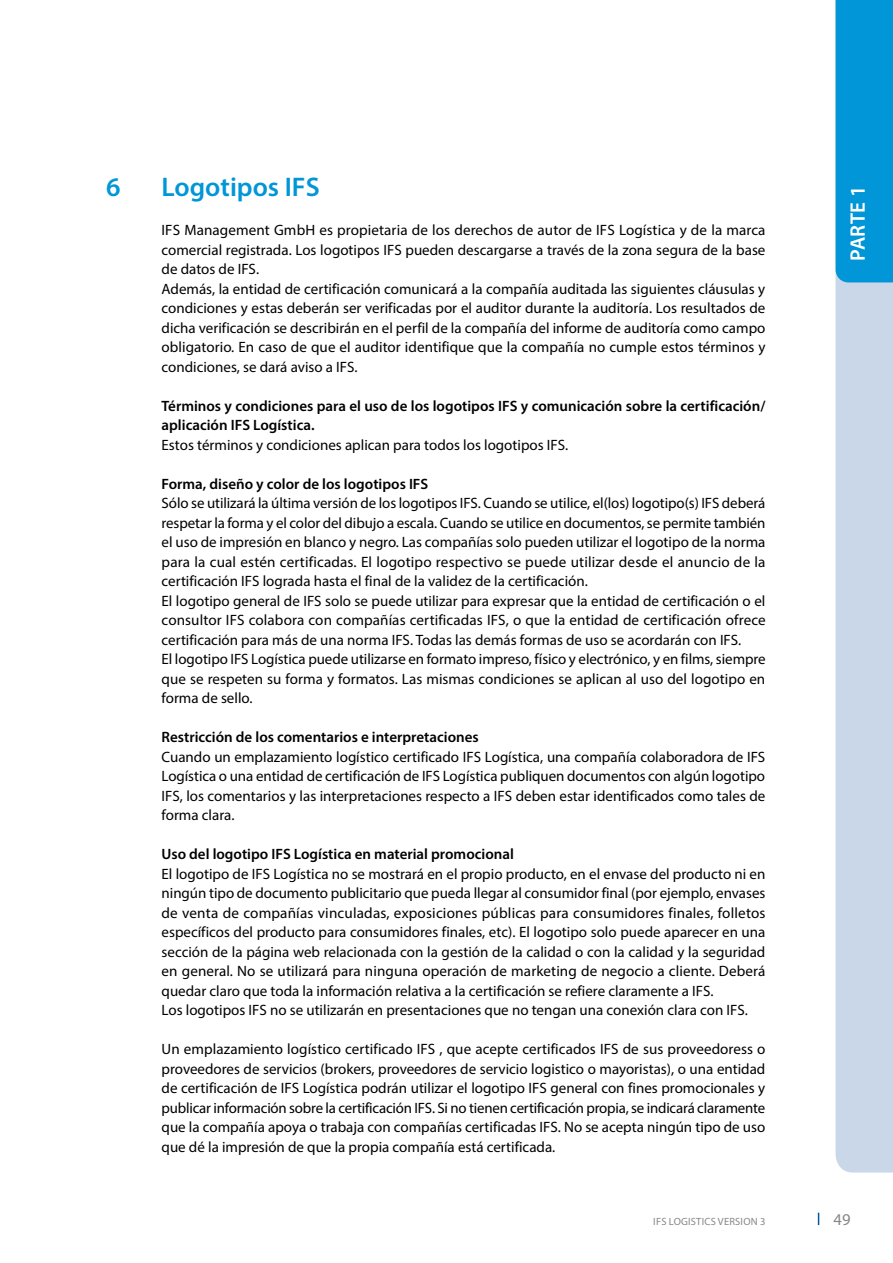
<style>
.page{position:relative;width:893px;height:1263px;background:#fff}
.page>*{position:absolute;margin:0;border:0;box-sizing:border-box;transform-origin:0 0}
.t1{font:600 27px "Myriad Pro";color:#0096d7}
.t2{font:600 21px "Myriad Pro";letter-spacing:.02em;color:#fff}
.t3{font:16.5px "Myriad Pro";color:#868786}
.t4{font:15px/19.5px "Myriad Pro";color:#000}
.t5{font:600 15px/19.5px "Myriad Pro";color:#000}
.t6{font:10.5px "Myriad Pro";letter-spacing:.02em;color:#868786}
</style>
<div class="page">
<svg style="left:818px;top:1213px;width:1px;height:12px"></svg>
<div style="left:836px;top:282px;width:57px;height:890px;background:#cad7e9"></div>
<div style="left:836px;top:0;width:57px;height:282px;background:#0096d7"></div>
<h1 class="t1" style="left:106px;top:170px;width:16px">6</h1>
<h1 class="t1" style="left:162px;top:170px;width:160px">Logotipos IFS</h1>
<p class="t4" style="left:162px;top:220px;width:606px">IFS Management GmbH es propietaria de los derechos de autor de IFS Logística y de la marca comercial registrada. Los logotipos IFS pueden descargarse a través de la zona segura de la base de datos de IFS.<br>Además, la entidad de certificación comunicará a la compañía auditada las siguientes cláusulas y condiciones y estas deberán ser verificadas por el auditor durante la auditoría. Los resultados de dicha verificación se describirán en el perfil de la compañía del informe de auditoría como campo obligatorio. En caso de que el auditor identifique que la compañía no cumple estos términos y condiciones, se dará aviso a IFS.</p>
<p class="t5" style="left:162px;top:395px;width:605px">Términos y condiciones para el uso de los logotipos IFS y comunicación sobre la certificación/ aplicación IFS Logística.</p>
<p class="t4" style="left:162px;top:435px;width:408px">Estos términos y condiciones aplican para todos los logotipos IFS.</p>
<p class="t5" style="left:162px;top:473px;width:268px">Forma, diseño y color de los logotipos IFS</p>
<p class="t4" style="left:162px;top:493px;width:606px">Sólo se utilizará la última versión de los logotipos IFS. Cuando se utilice, el(los) logotipo(s) IFS deberá respetar la forma y el color del dibujo a escala. Cuando se utilice en documentos, se permite también el uso de impresión en blanco y negro. Las compañías solo pueden utilizar el logotipo de la norma para la cual estén certificadas. El logotipo respectivo se puede utilizar desde el anuncio de la certificación IFS lograda hasta el final de la validez de la certificación.<br>El logotipo general de IFS solo se puede utilizar para expresar que la entidad de certificación o el consultor IFS colabora con compañías certificadas IFS, o que la entidad de certificación ofrece certificación para más de una norma IFS. Todas las demás formas de uso se acordarán con IFS.<br>El logotipo IFS Logística puede utilizarse en formato impreso, físico y electrónico, y en films, siempre que se respeten su forma y formatos. Las mismas condiciones se aplican al uso del logotipo en forma de sello.</p>
<p class="t5" style="left:162px;top:727px;width:319px">Restricción de los comentarios e interpretaciones</p>
<p class="t4" style="left:162px;top:747px;width:605px;text-align:justify">Cuando un emplazamiento logístico certificado IFS Logística, una compañía colaboradora de IFS Logística o una entidad de certificación de IFS Logística publiquen documentos con algún logotipo IFS, los comentarios y las interpretaciones respecto a IFS deben estar identificados como tales de forma clara.</p>
<p class="t5" style="left:162px;top:844px;width:354px">Uso del logotipo IFS Logística en material promocional</p>
<p class="t4" style="left:162px;top:864px;width:605px">El logotipo de IFS Logística no se mostrará en el propio producto, en el envase del producto ni en ningún tipo de documento publicitario que pueda llegar al consumidor final (por ejemplo, envases de venta de compañías vinculadas, exposiciones públicas para consumidores finales, folletos específicos del producto para consumidores finales, etc). El logotipo solo puede aparecer en una sección de la página web relacionada con la gestión de la calidad o con la calidad y la seguridad en general. No se utilizará para ninguna operación de marketing de negocio a cliente. Deberá quedar claro que toda la información relativa a la certificación se refiere claramente a IFS.<br>Los logotipos IFS no se utilizarán en presentaciones que no tengan una conexión clara con IFS.</p>
<p class="t4" style="left:162px;top:1039px;width:605px;text-align:justify">Un emplazamiento logístico certificado IFS , que acepte certificados IFS de sus proveedoress o proveedores de servicios (brokers, proveedores de servicio logistico o mayoristas), o una entidad de certificación de IFS Logística podrán utilizar el logotipo IFS general con fines promocionales y publicar información sobre la certificación IFS. Si no tienen certificación propia, se indicará claramente que la compañía apoya o trabaja con compañías certificadas IFS. No se acepta ningún tipo de uso que dé la impresión de que la propia compañía está certificada.</p>
<h2 class="t2" style="left:844px;top:261px;width:76px;rotate:-90deg">PARTE 1</h2>
<p class="t6" style="left:653px;top:1215px;width:114px">IFS LOGISTICS VERSION 3</p>
<p class="t3" style="left:833px;top:1209px;width:18px">49</p>
</div>
